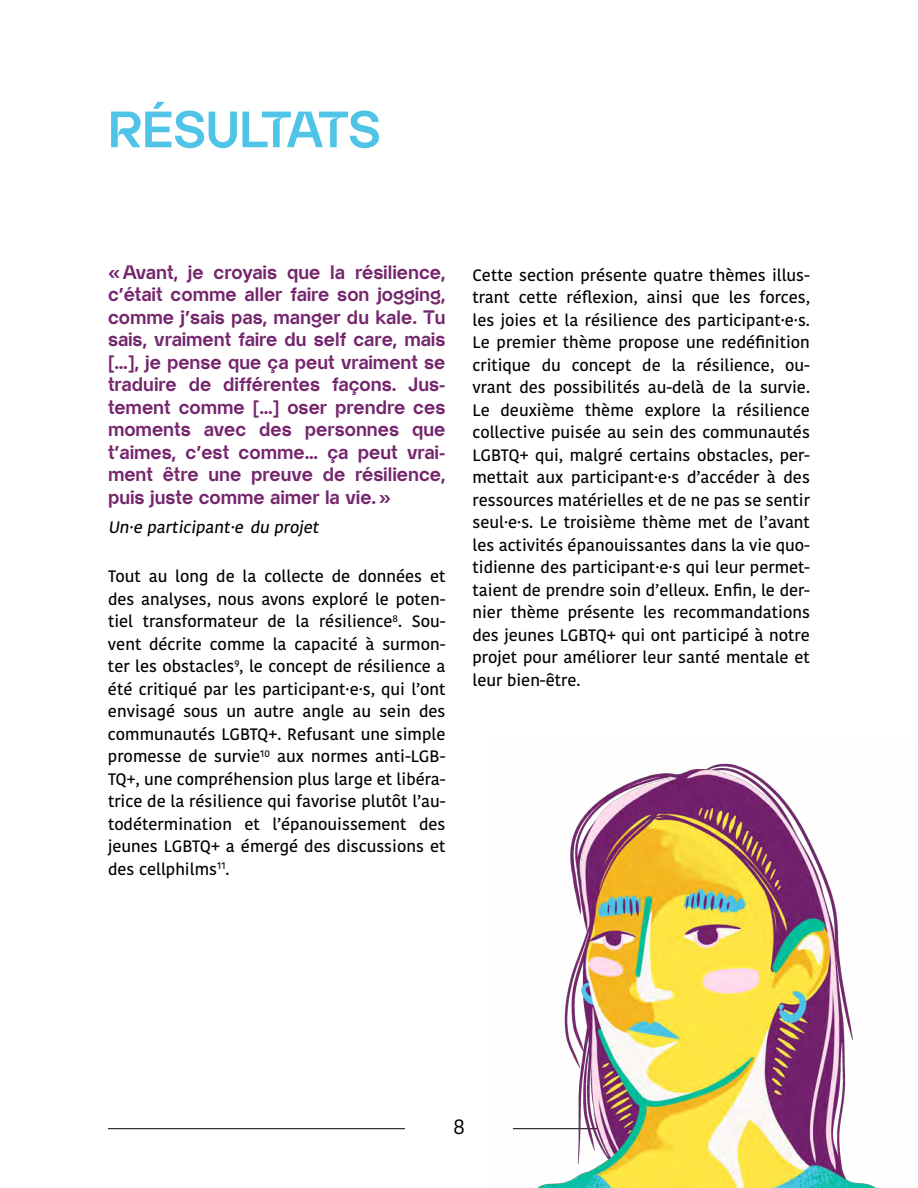
<style>
.page{position:relative;width:918px;height:1188px;background:#fff}
.page>*{position:absolute;margin:0;border:0;box-sizing:border-box;transform-origin:0 0}
.t1{font:700 51px "Almarena Display";color:#4fc4e6}
.t2{font:21px "Kohinoor Bangla";color:#000}
.t3{font:700 19.5px/22.5px "Almarena Display";color:#74256c;text-align:justify}
.t4{font:500 16.5px/22.5px "Kohinoor Bangla";color:#000;text-align:justify}
</style>
<div class="page">
<hr style="left:108px;top:1128px;width:297px;height:1px;background:#000">
<img style="left:513px;top:763px;width:363px;height:425px">
<h1 class="t1" style="left:108px;top:98px;width:274px">RÉSULTATS</h1>
<p class="t3" style="left:108px;top:260px;width:339px">«Avant, je croyais que la résilience, c’était comme aller faire son jogging, comme j’sais pas, manger du kale. Tu sais, vraiment faire du self care, mais […], je pense que ça peut vraiment se traduire de différentes façons. Jus&shy;tement comme […] oser prendre ces moments avec des personnes que t’aimes, c’est comme… ça peut vrai&shy;ment être une preuve de résilience, puis juste comme aimer la vie.»</p>
<p class="t4" style="left:108px;top:515px;width:216px">Un·e participant·e du projet</p>
<p class="t4" style="left:108px;top:565px;width:339px">Tout au long de la collecte de données et des analyses, nous avons exploré le poten&shy;tiel transformateur de la résilience<sup>8</sup>. Sou&shy;vent décrite comme la capacité à surmon&shy;ter les obstacles<sup>9</sup>, le concept de résilience a été critiqué par les participant·e·s, qui l’ont envisagé sous un autre angle au sein des communautés LGBTQ+. Refusant une simple promesse de survie<sup>10</sup> aux normes anti-LGB-TQ+, une compréhension plus large et libéra&shy;trice de la résilience qui favorise plutôt l’au&shy;todétermination et l’épanouissement des jeunes LGBTQ+ a émergé des discussions et des cellphilms<sup>11</sup>.</p>
<p class="t4" style="left:472px;top:263px;width:339px">Cette section présente quatre thèmes illus&shy;trant cette réflexion, ainsi que les forces, les joies et la résilience des participant·e·s.<br>Le premier thème propose une redéfinition critique du concept de la résilience, ou&shy;vrant des possibilités au-delà de la survie.<br>Le deuxième thème explore la résilience collective puisée au sein des communautés LGBTQ+ qui, malgré certains obstacles, per&shy;mettait aux participant·e·s d’accéder à des ressources matérielles et de ne pas se sentir seul·e·s. Le troisième thème met de l’avant les activités épanouissantes dans la vie quo&shy;tidienne des participant·e·s qui leur permet&shy;taient de prendre soin d’elleux. Enfin, le der&shy;nier thème présente les recommandations des jeunes LGBTQ+ qui ont participé à notre projet pour améliorer leur santé mentale et leur bien-être.</p>
<p class="t2" style="left:453px;top:1111px;width:13px">8</p>
</div>
